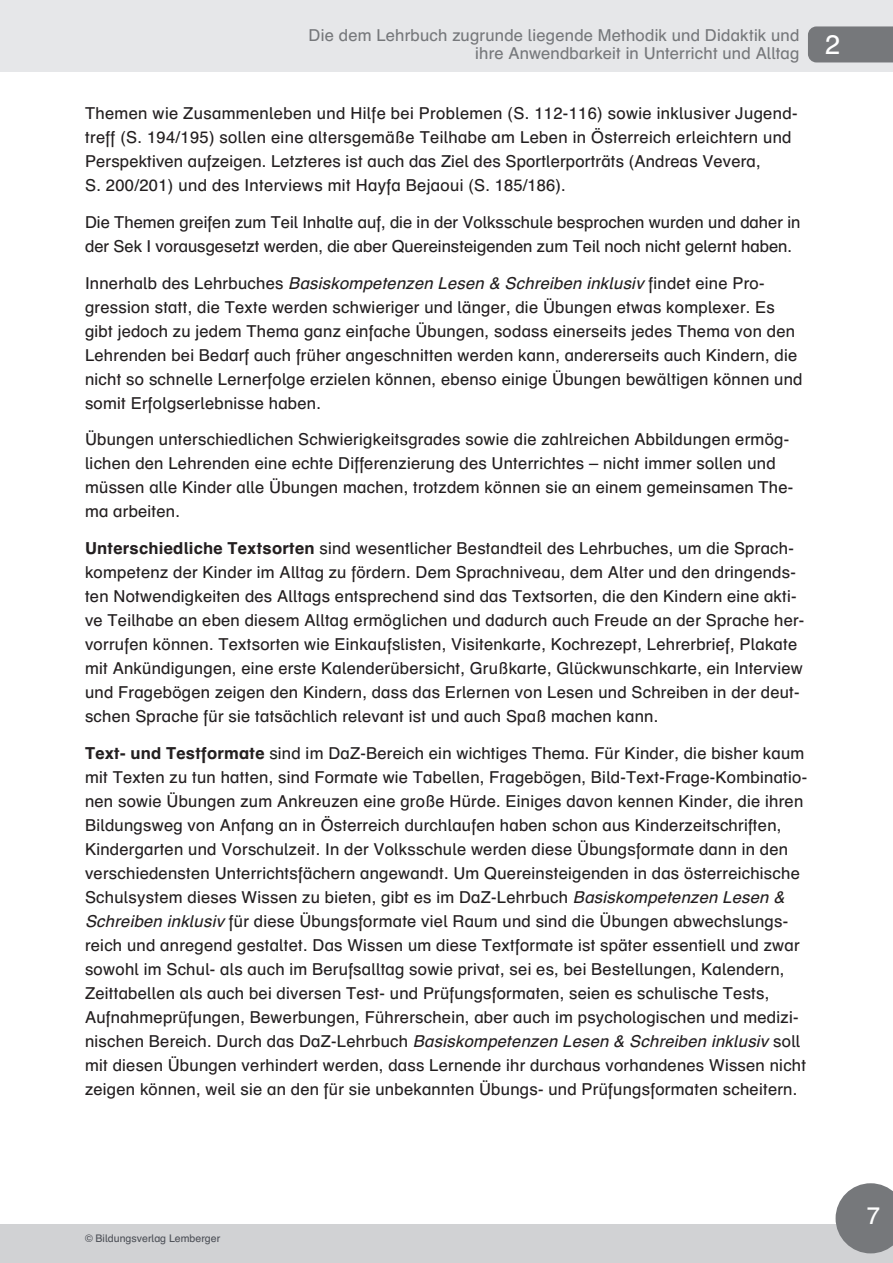
<style>
.page{position:relative;width:893px;height:1263px;background:#fff}
.page>*{position:absolute;margin:0;border:0;box-sizing:border-box;transform-origin:0 0}
.t1{font:27px "Schulbuch Nord";color:#fff}
.t2{font:24px "Schulbuch Nord";color:#fff}
.t3{font:16.5px/24px "Schulbuch Nord";letter-spacing:.015em;color:#231f20}
.t4{font:16.5px/18px "Schulbuch Nord";letter-spacing:.01em;color:#76787b;text-align:right}
.t5{font:10.5px "Schulbuch Nord";color:#4d5057}
.s1{font-style:italic}
.s2{font-weight:700}
</style>
<div class="page">
<div style="left:0;top:0;width:893px;height:72px;background:#e6e7e9"></div>
<div style="left:808px;top:26px;width:85px;height:36px;background:#76787b"></div>
<div style="left:0;top:1224px;width:893px;height:39px;background:#d1d2d4"></div>
<svg style="left:836px;top:1183px;width:57px;height:70px;background:#87898c"></svg>
<p class="t4" style="left:309px;top:26px;width:492px">Die dem Lehrbuch zugrunde liegende Methodik und Didaktik und ihre Anwendbarkeit in Unterricht und Alltag</p>
<p class="t3" style="left:85px;top:101px;width:714px">Themen wie Zusammenleben und Hilfe bei Problemen (S. 112-116) sowie inklusiver Jugend&shy;treff (S. 194/195) sollen eine altersgemäße Teilhabe am Leben in Österreich erleichtern und Perspektiven aufzeigen. Letzteres ist auch das Ziel des Sportlerporträts (Andreas Vevera,<br>S. 200/201) und des Interviews mit Hayfa Bejaoui (S. 185/186).</p>
<p class="t3" style="left:85px;top:210px;width:717px">Die Themen greifen zum Teil Inhalte auf, die in der Volksschule besprochen wurden und daher in der Sek I vorausgesetzt werden, die aber Quereinsteigenden zum Teil noch nicht gelernt haben.</p>
<p class="t3" style="left:85px;top:270px;width:719px">I n n e r h a l b d e s L e h r b u c h e s <span class="s1">Basiskompetenzen Lesen &amp; Schreiben inklusiv</span> f i n d e t e i n e P r o - gression statt, die Texte werden schwieriger und länger, die Übungen etwas komplexer. Es gibt jedoch zu jedem Thema ganz einfache Übungen, sodass einerseits jedes Thema von den Lehrenden bei Bedarf auch früher angeschnitten werden kann, andererseits auch Kindern, die nicht so schnelle Lernerfolge erzielen können, ebenso einige Übungen bewältigen können und somit Erfolgserlebnisse haben.</p>
<p class="t3" style="left:85px;top:427px;width:710px">Übungen unterschiedlichen Schwierigkeitsgrades sowie die zahlreichen Abbildungen ermög&shy;lichen den Lehrenden eine echte Differenzierung des Unterrichtes – nicht immer sollen und müssen alle Kinder alle Übungen machen, trotzdem können sie an einem gemeinsamen The&shy;ma arbeiten.</p>
<p class="t3" style="left:85px;top:536px;width:721px"><span class="s2">Unterschiedliche Textsorten</span> sind wesentlicher Bestandteil des Lehrbuches, um die Sprach&shy;kompetenz der Kinder im Alltag zu fördern. Dem Sprachniveau, dem Alter und den dringends&shy;ten Notwendigkeiten des Alltags entsprechend sind das Textsorten, die den Kindern eine akti&shy;ve Teilhabe an eben diesem Alltag ermöglichen und dadurch auch Freude an der Sprache her&shy;vorrufen können. Textsorten wie Einkaufslisten, Visitenkarte, Kochrezept, Lehrerbrief, Plakate mit Ankündigungen, eine erste Kalenderübersicht, Grußkarte, Glückwunschkarte, ein Interview und Fragebögen zeigen den Kindern, dass das Erlernen von Lesen und Schreiben in der deut&shy;schen Sprache für sie tatsächlich relevant ist und auch Spaß machen kann.</p>
<p class="t3" style="left:85px;top:741px;width:724px"><span class="s2">Text- und Testformate</span> sind im DaZ-Bereich ein wichtiges Thema. Für Kinder, die bisher kaum mit Texten zu tun hatten, sind Formate wie Tabellen, Fragebögen, Bild-Text-Frage-Kombinatio&shy;nen sowie Übungen zum Ankreuzen eine große Hürde. Einiges davon kennen Kinder, die ihren Bildungsweg von Anfang an in Österreich durchlaufen haben schon aus Kinderzeitschriften, Kindergarten und Vorschulzeit. In der Volksschule werden diese Übungsformate dann in den verschiedensten Unterrichtsfächern angewandt. Um Quereinsteigenden in das österreichische Schulsystem dieses Wissen zu bieten, gibt es im DaZ-Lehrbuch <span class="s1">Basiskompetenzen Lesen &amp; Schreiben inklusiv</span> für diese Übungsformate viel Raum und sind die Übungen abwechslungs&shy;reich und anregend gestaltet. Das Wissen um diese Textformate ist später essentiell und zwar sowohl im Schul- als auch im Berufsalltag sowie privat, sei es, bei Bestellungen, Kalendern, Zeittabellen als auch bei diversen Test- und Prüfungsformaten, seien es schulische Tests, Aufnahmeprüfungen, Bewerbungen, Führerschein, aber auch im psychologischen und medizi&shy;n i s c h e n B e r e i c h . D u rc h d a s D a Z - L e h r b u c h <span class="s1">Basiskompetenzen Lesen &amp; Schreiben inklusiv</span> s o l l mit diesen Übungen verhindert werden, dass Lernende ihr durchaus vorhandenes Wissen nicht zeigen können, weil sie an den für sie unbekannten Übungs- und Prüfungsformaten scheitern.</p>
<h1 class="t1" style="left:825px;top:28px;width:17px">2</h1>
<p class="t5" style="left:85px;top:1232px;width:137px">© Bildungsverlag Lemberger</p>
<h2 class="t2" style="left:867px;top:1201px;width:15px">7</h2>
</div>
